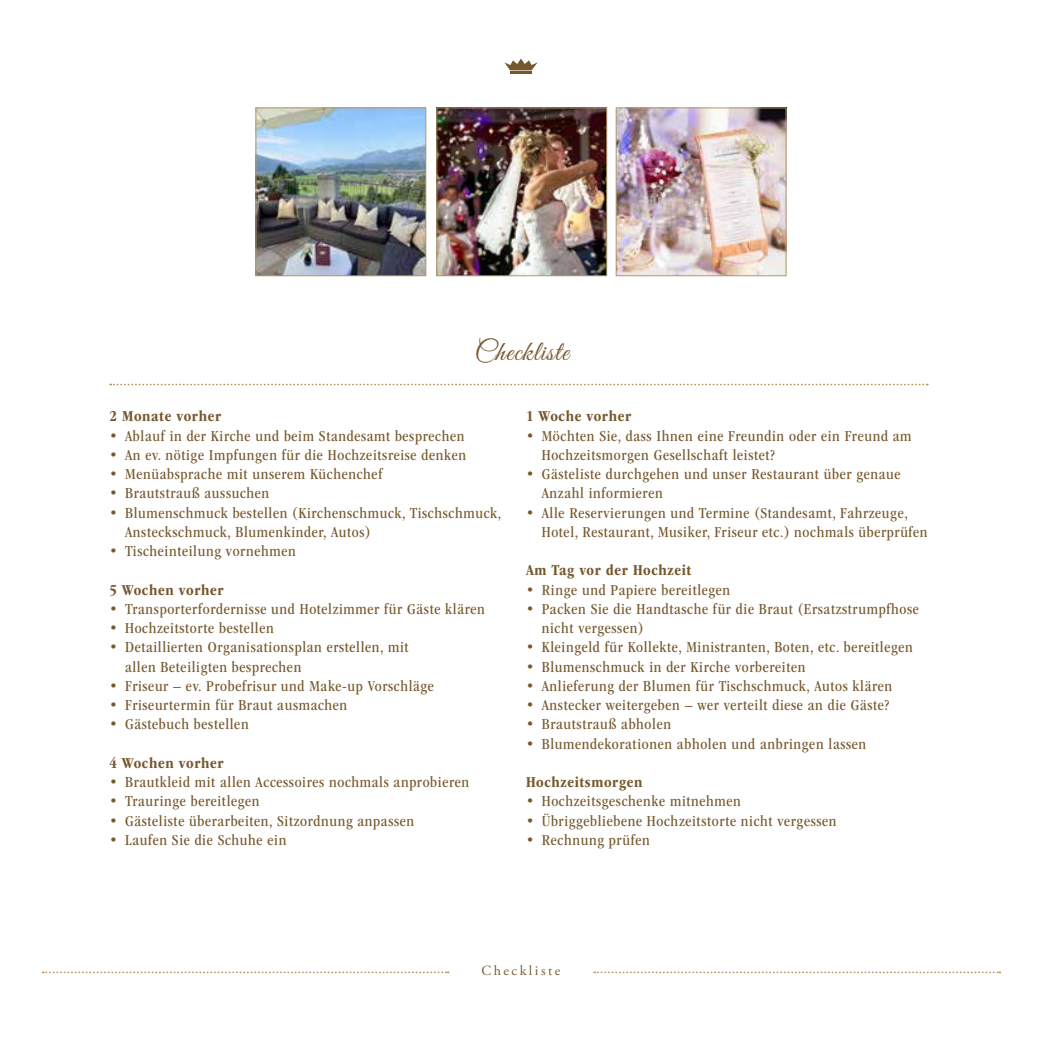
<style>
.page{position:relative;width:1042px;height:1042px;background:#fff}
.page>*{position:absolute;margin:0;border:0;box-sizing:border-box;transform-origin:0 0}
.t1{font:28px "Great Vibes";letter-spacing:.04em;color:#76582e}
.t2{font:condensed 15.75px/19.2px "ITC Garamond Std";letter-spacing:.04em;color:#76582e}
.t3{font:700 condensed 15.75px "ITC Garamond Std";letter-spacing:.04em;color:#76582e}
.t4{font:14px "Adobe Garamond Pro";letter-spacing:.18em;color:#76582e}
</style>
<div class="page">
<svg style="left:43px;top:971px;width:406px;height:2px"></svg>
<svg style="left:594px;top:971px;width:406px;height:2px"></svg>
<svg style="left:110px;top:384px;width:818px;height:1px"></svg>
<img style="left:258px;top:110px;width:166px;height:164px">
<div style="left:256px;top:108px;width:170px;height:168px;border:1px solid #b09b68"></div>
<img style="left:439px;top:110px;width:166px;height:164px">
<div style="left:437px;top:108px;width:170px;height:168px;border:1px solid #b09b68"></div>
<img style="left:618px;top:110px;width:166px;height:164px">
<div style="left:616px;top:108px;width:170px;height:168px;border:1px solid #b09b68"></div>
<svg style="left:504px;top:58px;width:33px;height:12px"></svg>
<hr style="left:510px;top:72px;width:22px;height:2px;background:#76582e">
<h1 class="t1" style="left:475px;top:337px;width:96px">Checkliste</h1>
<p class="t3" style="left:109px;top:407px;width:113px">2 Monate vorher</p>
<p class="t2" style="left:109px;top:426px;width:356px">• Ablauf in der Kirche und beim Standesamt besprechen</p>
<p class="t2" style="left:109px;top:445px;width:358px">• An ev. nötige Impfungen für die Hochzeitsreise denken</p>
<p class="t2" style="left:109px;top:464px;width:275px">• Menüabsprache mit unserem Küchenchef</p>
<p class="t2" style="left:109px;top:484px;width:161px">• Brautstrauß aussuchen</p>
<p class="t2" style="left:125px;top:503px;width:377px;text-indent:-16px">• Blumenschmuck bestellen (Kirchenschmuck, Tischschmuck,<br>Ansteckschmuck, Blumenkinder, Autos)</p>
<p class="t2" style="left:109px;top:541px;width:188px">• Tischeinteilung vornehmen</p>
<p class="t3" style="left:109px;top:581px;width:116px">5 Wochen vorher</p>
<p class="t2" style="left:109px;top:599px;width:377px">• Transporterfordernisse und Hotelzimmer für Gäste klären</p>
<p class="t2" style="left:109px;top:618px;width:166px">• Hochzeitstorte bestellen</p>
<p class="t2" style="left:125px;top:638px;width:285px;text-indent:-16px">• Detaillierten Organisationsplan erstellen, mit allen Beteiligten besprechen</p>
<p class="t2" style="left:109px;top:676px;width:326px">• Friseur – ev. Probefrisur und Make-up Vorschläge</p>
<p class="t2" style="left:109px;top:695px;width:239px">• Friseurtermin für Braut ausmachen</p>
<p class="t2" style="left:109px;top:715px;width:141px">• Gästebuch bestellen</p>
<p class="t3" style="left:109px;top:754px;width:116px">4 Wochen vorher</p>
<p class="t2" style="left:109px;top:772px;width:361px">• Brautkleid mit allen Accessoires nochmals anprobieren</p>
<p class="t2" style="left:109px;top:792px;width:152px">• Trauringe bereitlegen</p>
<p class="t2" style="left:109px;top:811px;width:306px">• Gästeliste überarbeiten, Sitzordnung anpassen</p>
<p class="t2" style="left:109px;top:830px;width:178px">• Laufen Sie die Schuhe ein</p>
<p class="t3" style="left:526px;top:407px;width:107px">1 Woche vorher</p>
<p class="t2" style="left:542px;top:426px;width:371px;text-indent:-16px">• Möchten Sie, dass Ihnen eine Freundin oder ein Freund am<br>Hochzeitsmorgen Gesellschaft leistet?</p>
<p class="t2" style="left:542px;top:464px;width:360px;text-indent:-16px">• Gästeliste durchgehen und unser Restaurant über genaue<br>Anzahl informieren</p>
<p class="t2" style="left:542px;top:503px;width:387px;text-indent:-16px">• Alle Reservierungen und Termine (Standesamt, Fahrzeuge,<br>Hotel, Restaurant, Musiker, Friseur etc.) nochmals überprüfen</p>
<p class="t3" style="left:526px;top:561px;width:167px">Am Tag vor der Hochzeit</p>
<p class="t2" style="left:526px;top:580px;width:206px">• Ringe und Papiere bereitlegen</p>
<p class="t2" style="left:542px;top:599px;width:378px;text-indent:-16px">• Packen Sie die Handtasche für die Braut (Ersatzstrumpfhose nicht vergessen)</p>
<p class="t2" style="left:526px;top:638px;width:388px">• Kleingeld für Kollekte, Ministranten, Boten, etc. bereitlegen</p>
<p class="t2" style="left:526px;top:657px;width:281px">• Blumenschmuck in der Kirche vorbereiten</p>
<p class="t2" style="left:526px;top:676px;width:368px">• Anlieferung der Blumen für Tischschmuck, Autos klären</p>
<p class="t2" style="left:526px;top:695px;width:365px">• Anstecker weitergeben – wer verteilt diese an die Gäste?</p>
<p class="t2" style="left:526px;top:715px;width:147px">• Brautstrauß abholen</p>
<p class="t2" style="left:526px;top:734px;width:342px">• Blumendekorationen abholen und anbringen lassen</p>
<p class="t3" style="left:526px;top:773px;width:118px">Hochzeitsmorgen</p>
<p class="t2" style="left:526px;top:792px;width:216px">• Hochzeitsgeschenke mitnehmen</p>
<p class="t2" style="left:526px;top:811px;width:312px">• Übriggebliebene Hochzeitstorte nicht vergessen</p>
<p class="t2" style="left:526px;top:830px;width:125px">• Rechnung prüfen</p>
<p class="t4" style="left:481px;top:962px;width:80px">Checkliste</p>
</div>
